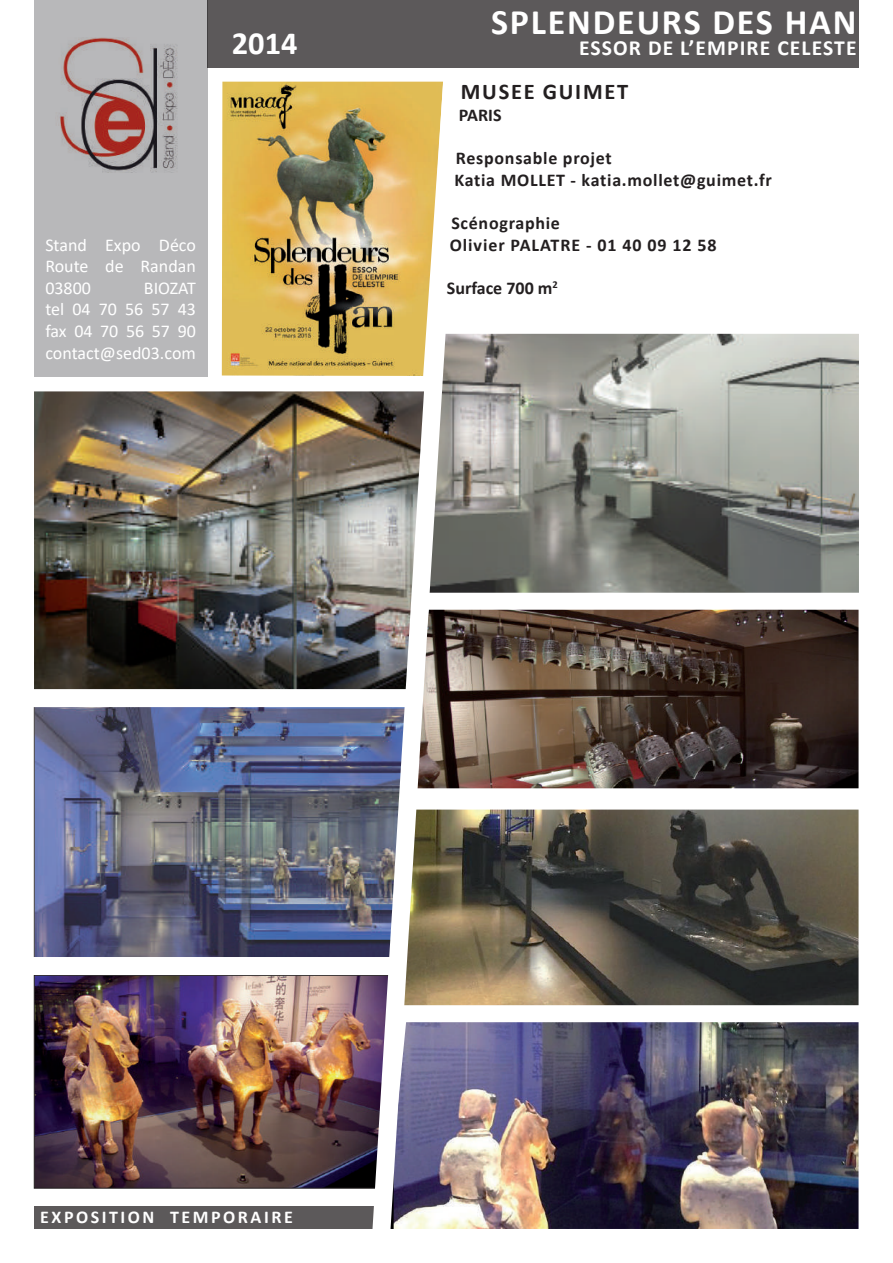
<style>
.page{position:relative;width:893px;height:1263px;background:#fff}
.page>*{position:absolute;margin:0;border:0;box-sizing:border-box;transform-origin:0 0}
.t1{font:700 36px "Calibri";letter-spacing:.05em;color:#fff}
.t2{font:700 32.4px "Calibri";color:#fff}
.t3{font:700 22.5px "Calibri";letter-spacing:.08em;color:#231f20}
.t4{font:700 21.6px "Calibri";letter-spacing:.05em;color:#fff}
.t5{font:700 18px/21.6px "Calibri";letter-spacing:.04em;color:#231f20}
.t6{font:18px/21.6px "Calibri";color:#fff;text-align:justify}
.t7{font:700 18px "Calibri";letter-spacing:.14em;color:#fff}
.t8{font:700 18px "Calibri";color:#231f20}
</style>
<div class="page">
<div style="left:34px;top:1206px;width:344px;height:23px;background:#5c595a"></div>
<div style="left:34px;top:0;width:173px;height:377px;background:#b8b8ba"></div>
<div style="left:207px;top:0;width:652px;height:67px;background:#5c595a"></div>
<img style="left:472px;top:334px;width:387px;height:259px">
<img style="left:34px;top:391px;width:324px;height:298px">
<img style="left:222px;top:82px;width:136px;height:294px">
<img style="left:34px;top:707px;width:324px;height:250px">
<img style="left:34px;top:975px;width:324px;height:214px">
<img style="left:472px;top:1022px;width:386px;height:207px">
<img style="left:472px;top:610px;width:386px;height:178px">
<img style="left:472px;top:809px;width:386px;height:196px">
<img style="left:358px;top:67px;width:114px;height:1162px">
<div style="left:23px;top:689px;width:384px;height:18px;background:#fff"></div>
<div style="left:11px;top:957px;width:386px;height:18px;background:#fff"></div>
<h2 class="t2" style="left:232px;top:21px;width:67px">2014</h2>
<p class="t6" style="left:45px;top:233px;width:152px">Stand Expo Déco Route de Randan 03800</p>
<p class="t6" style="left:45px;top:277px;width:152px;text-indent:98px">BIOZAT tel 04 70 56 57 43 fax 04 70 56 57 90 contact@sed03.com</p>
<h1 class="t1" style="left:491px;top:-4px;width:367px">SPLENDEURS DES HAN</h1>
<p class="t4" style="left:579px;top:33px;width:279px">ESSOR DE L’EMPIRE CELESTE</p>
<p class="t3" style="left:461px;top:76px;width:169px">MUSEE GUIMET</p>
<p class="t5" style="left:459px;top:104px;width:44px">PARIS</p>
<p class="t5" style="left:454px;top:147px;width:319px">Responsable projet<br>Katia MOLLET - katia.mollet@guimet.fr</p>
<p class="t5" style="left:450px;top:212px;width:268px">Scénographie<br>Olivier PALATRE - 01 40 09 12 58</p>
<p class="t8" style="left:447px;top:275px;width:112px">Surface 700 m<sup>2</sup></p>
<p class="t7" style="left:40px;top:1205px;width:254px">EXPOSITION TEMPORAIRE</p>
</div>
